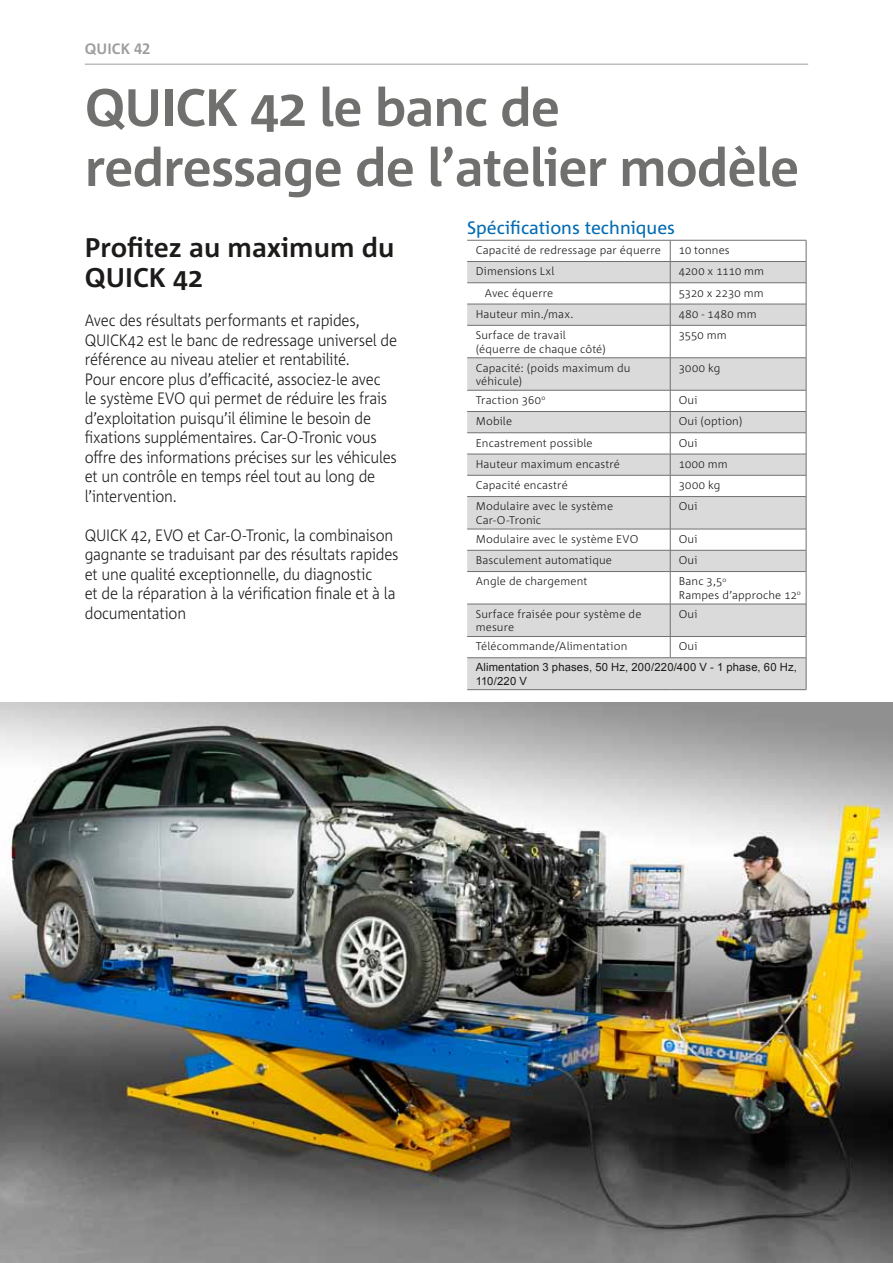
<style>
.page{position:relative;width:893px;height:1263px;background:#fff}
.page>*{position:absolute;margin:0;border:0;box-sizing:border-box;transform-origin:0 0}
.t1{font:700 52.5px/60px "Corpid C1";letter-spacing:-.02em;color:#70706f}
.t2{font:700 27px/30px "Corpid C1";color:#1c1b1a}
.t3{font:18px "Corpid C1";color:#006bb4}
.t4{font:300 16.5px/19.5px "Corpid C1";letter-spacing:-.015em;color:#1c1b1a;scale:.9 1}
.t5{font:700 15px "Corpid C1";letter-spacing:.01em;color:#9d9d9d}
.t6{font:300 11.25px/13.5px "Corpid C1";letter-spacing:.015em;color:#1c1b1a}
.t7{font:11.25px/13.5px "Arial";letter-spacing:.015em;color:#1c1b1a}
.t8{font:300 11.25px "Corpid C1";letter-spacing:.04em;color:#1c1b1a}
</style>
<div class="page">
<hr style="left:85px;top:64px;width:723px;height:1px;background:#9d9d9d">
<img style="left:0;top:702px;width:893px;height:561px">
<svg style="left:467px;top:262px;width:339px;height:427px;fill:#dadada"></svg>
<hr style="left:467px;top:240px;width:203px;height:1px;background:#70706f">
<hr style="left:670px;top:240px;width:136px;height:1px;background:#70706f">
<svg style="left:806px;top:240px;width:1px;height:85px"></svg>
<hr style="left:806px;top:325px;width:1px;height:33px;background:#70706f">
<hr style="left:806px;top:358px;width:1px;height:32px;background:#70706f">
<svg style="left:806px;top:390px;width:1px;height:106px"></svg>
<hr style="left:806px;top:496px;width:1px;height:33px;background:#70706f">
<svg style="left:806px;top:529px;width:1px;height:42px"></svg>
<hr style="left:806px;top:571px;width:1px;height:33px;background:#70706f">
<hr style="left:806px;top:604px;width:1px;height:32px;background:#70706f">
<svg style="left:806px;top:636px;width:1px;height:22px"></svg>
<hr style="left:806px;top:658px;width:1px;height:31px;background:#70706f">
<hr style="left:467px;top:689px;width:203px;height:1px;background:#70706f">
<hr style="left:670px;top:689px;width:136px;height:1px;background:#70706f">
<hr style="left:467px;top:261px;width:203px;height:1px;background:#70706f">
<hr style="left:670px;top:261px;width:136px;height:1px;background:#70706f">
<hr style="left:467px;top:282px;width:203px;height:1px;background:#70706f">
<hr style="left:670px;top:282px;width:136px;height:1px;background:#70706f">
<hr style="left:467px;top:304px;width:203px;height:1px;background:#70706f">
<hr style="left:670px;top:304px;width:136px;height:1px;background:#70706f">
<svg style="left:670px;top:240px;width:1px;height:85px"></svg>
<hr style="left:467px;top:325px;width:203px;height:1px;background:#70706f">
<hr style="left:670px;top:325px;width:136px;height:1px;background:#70706f">
<hr style="left:670px;top:325px;width:1px;height:33px;background:#70706f">
<hr style="left:467px;top:357px;width:203px;height:1px;background:#70706f">
<hr style="left:670px;top:357px;width:136px;height:1px;background:#70706f">
<hr style="left:670px;top:358px;width:1px;height:32px;background:#70706f">
<hr style="left:467px;top:390px;width:203px;height:1px;background:#70706f">
<hr style="left:670px;top:390px;width:136px;height:1px;background:#70706f">
<hr style="left:467px;top:411px;width:203px;height:1px;background:#70706f">
<hr style="left:670px;top:411px;width:136px;height:1px;background:#70706f">
<hr style="left:467px;top:432px;width:203px;height:1px;background:#70706f">
<hr style="left:670px;top:432px;width:136px;height:1px;background:#70706f">
<hr style="left:467px;top:454px;width:203px;height:1px;background:#70706f">
<hr style="left:670px;top:454px;width:136px;height:1px;background:#70706f">
<hr style="left:467px;top:475px;width:203px;height:1px;background:#70706f">
<hr style="left:670px;top:475px;width:136px;height:1px;background:#70706f">
<svg style="left:670px;top:390px;width:1px;height:106px"></svg>
<hr style="left:467px;top:496px;width:203px;height:1px;background:#70706f">
<hr style="left:670px;top:496px;width:136px;height:1px;background:#70706f">
<hr style="left:670px;top:497px;width:1px;height:32px;background:#70706f">
<hr style="left:467px;top:529px;width:203px;height:1px;background:#70706f">
<hr style="left:670px;top:529px;width:136px;height:1px;background:#70706f">
<hr style="left:467px;top:550px;width:203px;height:1px;background:#70706f">
<hr style="left:670px;top:550px;width:136px;height:1px;background:#70706f">
<svg style="left:670px;top:529px;width:1px;height:42px"></svg>
<hr style="left:467px;top:571px;width:203px;height:1px;background:#70706f">
<hr style="left:670px;top:571px;width:136px;height:1px;background:#70706f">
<hr style="left:670px;top:572px;width:1px;height:32px;background:#70706f">
<hr style="left:467px;top:604px;width:203px;height:1px;background:#70706f">
<hr style="left:670px;top:604px;width:136px;height:1px;background:#70706f">
<hr style="left:670px;top:604px;width:1px;height:32px;background:#70706f">
<hr style="left:467px;top:636px;width:203px;height:1px;background:#70706f">
<hr style="left:670px;top:636px;width:136px;height:1px;background:#70706f">
<svg style="left:670px;top:637px;width:1px;height:20px"></svg>
<hr style="left:467px;top:657px;width:203px;height:1px;background:#70706f">
<hr style="left:670px;top:657px;width:136px;height:1px;background:#70706f">
<p class="t5" style="left:85px;top:40px;width:67px">QUICK 42</p>
<h1 class="t1" style="left:85px;top:76px;width:716px">QUICK 42 le banc de redressage de l’atelier modèle</h1>
<h2 class="t2" style="left:85px;top:232px;width:311px">Profitez au maximum du<br>QUICK 42</h2>
<p class="t4" style="left:85px;top:310px;width:349px">Avec des résultats performants et rapides, QUICK42 est le banc de redressage universel de référence au niveau atelier et rentabilité.<br>Pour encore plus d’efficacité, associez-le avec<br>le système EVO qui permet de réduire les frais d’exploitation puisqu’il élimine le besoin de fixations supplémentaires. Car-O-Tronic vous offre des informations précises sur les véhicules et un contrôle en temps réel tout au long de l’intervention.</p>
<p class="t4" style="left:85px;top:525px;width:350px">QUICK 42, EVO et Car-O-Tronic, la combinaison gagnante se traduisant par des résultats rapides et une qualité exceptionnelle, du diagnostic<br>et de la réparation à la vérification finale et à la documentation</p>
<p class="t3" style="left:467px;top:216px;width:209px">Spécifications techniques</p>
<p class="t6" style="left:476px;top:243px;width:187px">Capacité de redressage par équerre</p>
<p class="t6" style="left:679px;top:243px;width:53px">10 tonnes</p>
<p class="t6" style="left:476px;top:264px;width:80px">Dimensions Lxl</p>
<p class="t6" style="left:679px;top:264px;width:87px">4200 x 1110 mm</p>
<p class="t6" style="left:485px;top:286px;width:70px">Avec équerre</p>
<p class="t6" style="left:679px;top:286px;width:86px">5320 x 2230 mm</p>
<p class="t6" style="left:476px;top:307px;width:99px">Hauteur min./max.</p>
<p class="t8" style="left:679px;top:307px;width:79px">480 - 1480 mm</p>
<p class="t6" style="left:476px;top:328px;width:132px">Surface de travail (équerre de chaque côté)</p>
<p class="t6" style="left:679px;top:328px;width:49px">3550 mm</p>
<p class="t6" style="left:476px;top:361px;width:156px">Capacité: (poids maximum du véhicule)</p>
<p class="t6" style="left:679px;top:361px;width:43px">3000 kg</p>
<p class="t6" style="left:476px;top:393px;width:71px">Traction 360<sup>o</sup></p>
<p class="t6" style="left:679px;top:393px;width:20px">Oui</p>
<p class="t6" style="left:476px;top:414px;width:38px">Mobile</p>
<p class="t6" style="left:679px;top:414px;width:65px">Oui (option)</p>
<p class="t6" style="left:476px;top:436px;width:119px">Encastrement possible</p>
<p class="t6" style="left:679px;top:436px;width:20px">Oui</p>
<p class="t6" style="left:476px;top:457px;width:146px">Hauteur maximum encastré</p>
<p class="t6" style="left:679px;top:457px;width:50px">1000 mm</p>
<p class="t6" style="left:476px;top:478px;width:94px">Capacité encastré</p>
<p class="t6" style="left:679px;top:478px;width:43px">3000 kg</p>
<p class="t6" style="left:476px;top:499px;width:139px">Modulaire avec le système<br>Car-O-Tronic</p>
<p class="t6" style="left:679px;top:499px;width:20px">Oui</p>
<p class="t6" style="left:476px;top:532px;width:164px">Modulaire avec le système EVO</p>
<p class="t6" style="left:679px;top:532px;width:20px">Oui</p>
<p class="t6" style="left:476px;top:553px;width:138px">Basculement automatique</p>
<p class="t6" style="left:679px;top:553px;width:20px">Oui</p>
<p class="t6" style="left:476px;top:574px;width:113px">Angle de chargement</p>
<p class="t6" style="left:679px;top:574px;width:124px">Banc 3,5<sup>o<br></sup>Rampes d’approche 12<sup>o</sup></p>
<p class="t6" style="left:476px;top:607px;width:167px">Surface fraisée pour système de mesure</p>
<p class="t6" style="left:679px;top:607px;width:20px">Oui</p>
<p class="t6" style="left:476px;top:639px;width:153px">Télécommande/Alimentation</p>
<p class="t6" style="left:679px;top:639px;width:20px">Oui</p>
<p class="t7" style="left:476px;top:660px;width:323px">Alimentation 3 phases, 50 Hz, 200/220/400 V - 1 phase, 60 Hz,<br>110/220 V</p>
</div>
